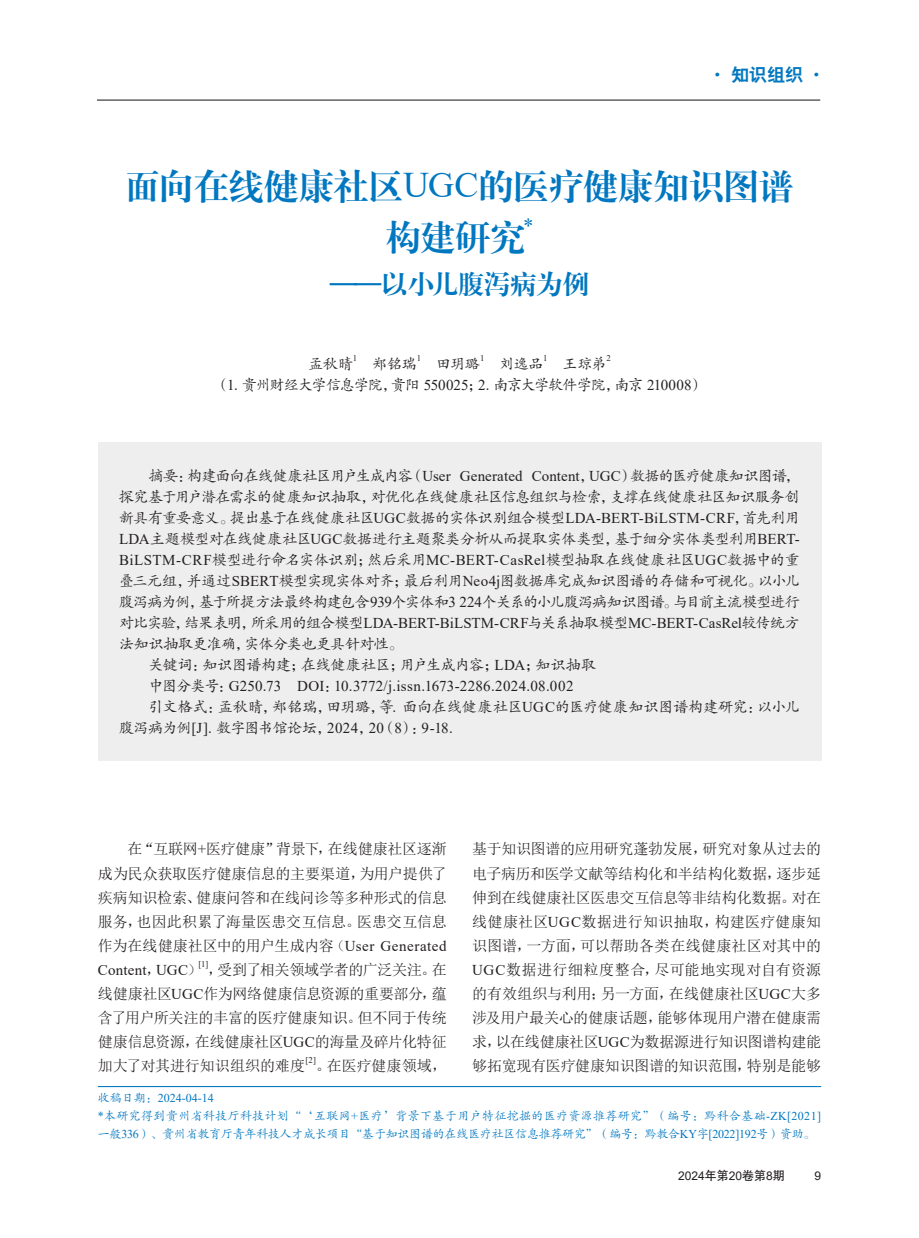
<style>
.page{position:relative;width:919px;height:1238px;background:#fff}
.page>*{position:absolute;margin:0;border:0;box-sizing:border-box;transform-origin:0 0}
.文章标题{font:36px/51px "H Ya 4 gj";letter-spacing:-.03em;color:#0077c0;text-align:center}
.子标题{font:27px "H Ya 4 gj";letter-spacing:-.035em;color:#0077c0}
.分类名{font:18px "H Yb 2 gj";color:#0077c0}
.正常段{font:15px/24px "Sim Sun";letter-spacing:-.02em;color:#231f20;text-align:justify}
.摘要{font:15px/21px "FZKTK GBK1 0";letter-spacing:-.045em;color:#231f20;text-align:justify}
.引用格式{font:15px/21px "FZKTK GBK1 0";letter-spacing:-.015em;color:#231f20}
.DOI值{font:15px "Times New Roman";letter-spacing:.015em;color:#231f20}
.作者单位{font:15px "FZKTK GBK1 0";letter-spacing:-.065em;color:#231f20}
.关键字{font:15px "FZKTK GBK1 0";letter-spacing:-.025em;color:#231f20}
.作者{font:15px "FZKTK GBK1 0";letter-spacing:-.045em;color:#231f20}
.正常段-2{font:15px "Sim Sun";color:#231f20}
.作者-2{font:15px "FZKTK GBK1 0";letter-spacing:-.025em;color:#231f20}
.基金项目{font:12px/18px "FZKTK GBK1 0";letter-spacing:.03em;color:#0077c0}
.日期{font:12px "Times New Roman";color:#0077c0}
.t1{font:12px "Arial";color:#231f20}
.正常段-3{font:8.7px "Times New Roman";color:#231f20}
.作者-3{font:8.7px "Times New Roman";color:#231f20}
.s1{font-family:"Times New Roman"}
.s2{font-family:"FZKTK GBK1 0"}
.s3{font-family:"H Yb 1 gj"}
</style>
<div class="page">
<hr style="left:97px;top:99px;width:723px;height:2px;background:#231f20">
<div style="left:98px;top:442px;width:723px;height:234px;background:#eeeeef"></div>
<div style="left:98px;top:673px;width:723px;height:87px;background:#eeeeef"></div>
<hr style="left:98px;top:1085px;width:723px;height:2px;background:#0077c0">
<p class="分类名" style="left:708px;top:66px;width:118px">· 知识组织 ·</p>
<p class="文章标题" style="left:125px;top:161px;width:671px">面向在线健康社区<span class="s1">UGC</span>的医疗健康知识图谱构建研究<sup>*</sup></p>
<p class="子标题" style="left:330px;top:271px;width:261px">——以小儿腹泻病为例</p>
<p class="作者-3" style="left:480px;top:352px;width:6px">1</p>
<p class="作者-3" style="left:543px;top:352px;width:6px">1</p>
<p class="作者-3" style="left:606px;top:352px;width:6px">2</p>
<p class="作者单位" style="left:215px;top:377px;width:490px">（<span class="s1">1.</span> 贵州财经大学信息学院，贵阳 <span class="s1">550025</span>；<span class="s1">2.</span> 南京大学软件学院，南京 <span class="s1">210008</span>）</p>
<p class="作者-2" style="left:308px;top:356px;width:46px">孟秋晴</p>
<p class="作者-3" style="left:353px;top:352px;width:6px">1</p>
<p class="作者-2" style="left:372px;top:356px;width:46px">郑铭瑞</p>
<p class="作者-3" style="left:417px;top:352px;width:6px">1</p>
<p class="作者" style="left:436px;top:356px;width:172px">田玥璐　刘逸品　王琼弟</p>
<p class="摘要" style="left:119px;top:465px;width:682px;text-indent:29px">摘要：构建面向在线健康社区用户生成内容（<span class="s1">User Generated Content</span>，<span class="s1">UGC</span>）数据的医疗健康知识图谱，探究基于用户潜在需求的健康知识抽取，对优化在线健康社区信息组织与检索，支撑在线健康社区知识服务创新具有重要意义。提出基于在线健康社区<span class="s1">UGC</span>数据的实体识别组合模型<span class="s1">LDA-BERT-BiLSTM-CRF</span>，首先利用<span class="s1">LDA</span>主题模型对在线健康社区<span class="s1">UGC</span>数据进行主题聚类分析从而提取实体类型，基于细分实体类型利用<span class="s1">BERT-BiLSTM-CRF</span>模型进行命名实体识别；然后采用<span class="s1">MC-BERT-CasRel</span>模型抽取在线健康社区<span class="s1">UGC</span>数据中的重叠三元组，并通过<span class="s1">SBERT</span>模型实现实体对齐；最后利用<span class="s1">Neo4j</span>图数据库完成知识图谱的存储和可视化。以小儿腹泻病为例，基于所提方法最终构建包含<span class="s1">939</span>个实体和<span class="s1">3 224</span>个关系的小儿腹泻病知识图谱。与目前主流模型进行对比实验，结果表明，所采用的组合模型<span class="s1">LDA-BERT-BiLSTM-CRF</span>与关系抽取模型<span class="s1">MC-BERT-CasRel</span>较传统方法知识抽取更准确，实体分类也更具针对性。</p>
<p class="关键字" style="left:148px;top:657px;width:449px">关键词：知识图谱构建；在线健康社区；用户生成内容；<span class="s1">LDA</span>；知识抽取</p>
<p class="DOI值" style="left:148px;top:675px;width:426px"><span class="s2">中图分类号：</span>G250.73 DOI<span class="s2">：</span>10.3772/j.issn.1673-2286.2024.08.002</p>
<p class="引用格式" style="left:119px;top:696px;width:682px;text-indent:29px">引文格式：孟秋晴，郑铭瑞，田玥璐，等<span class="s1">.</span> 面向在线健康社区<span class="s1">UGC</span>的医疗健康知识图谱构建研究：以小儿腹泻病为例<span class="s1">[J].</span> 数字图书馆论坛，<span class="s1">2024</span>，<span class="s1">20</span>（<span class="s1">8</span>）：<span class="s1">9-18.</span></p>
<p class="正常段" style="left:98px;top:837px;width:350px;text-indent:30px">在“互联网<span class="s1">+</span>医疗健康”背景下，在线健康社区逐渐成为民众获取医疗健康信息的主要渠道，为用户提供了疾病知识检索、健康问答和在线问诊等多种形式的信息服务，也因此积累了海量医患交互信息。医患交互信息作为在线健康社区中的用户生成内容（<span class="s1">User Generated Content</span>，<span class="s1">UGC</span>），受到了相关领域学者的广泛关注。在</p>
<p class="正常段-3" style="left:198px;top:957px;width:11px">[1]</p>
<p class="正常段" style="left:98px;top:981px;width:350px">线健康社区<span class="s1">UGC</span>作为网络健康信息资源的重要部分，蕴含了用户所关注的丰富的医疗健康知识。但不同于传统健康信息资源，在线健康社区<span class="s1">UGC</span>的海量及碎片化特征加大了对其进行知识组织的难度</p>
<p class="正常段-3" style="left:305px;top:1053px;width:12px">[2]</p>
<p class="正常段-2" style="left:316px;top:1057px;width:132px">。在医疗健康领域，</p>
<p class="正常段" style="left:472px;top:837px;width:350px">基于知识图谱的应用研究蓬勃发展，研究对象从过去的电子病历和医学文献等结构化和半结构化数据，逐步延伸到在线健康社区医患交互信息等非结构化数据。对在线健康社区<span class="s1">UGC</span>数据进行知识抽取，构建医疗健康知识图谱，一方面，可以帮助各类在线健康社区对其中的<span class="s1">UGC</span>数据进行细粒度整合，尽可能地实现对自有资源的有效组织与利用；另一方面，在线健康社区<span class="s1">UGC</span>大多涉及用户最关心的健康话题，能够体现用户潜在健康需求，以在线健康社区<span class="s1">UGC</span>为数据源进行知识图谱构建能够拓宽现有医疗健康知识图谱的知识范围，特别是能够</p>
<p class="日期" style="left:98px;top:1089px;width:117px"><span class="s2">收稿日期：</span>2024-04-14</p>
<p class="基金项目" style="left:98px;top:1107px;width:724px"><span class="s1">*</span>本研究得到贵州省科技厅科技计划“‘互联网<span class="s1">+</span>医疗’背景下基于用户特征挖掘的医疗资源推荐研究”（编号：黔科合基础<span class="s1">-ZK[2021]</span>一般<span class="s1">336</span>）、贵州省教育厅青年科技人才成长项目“基于知识图谱的在线医疗社区信息推荐研究”（编号：黔教合<span class="s1">KY</span>字<span class="s1">[2022]192</span>号）资助。</p>
<p class="t1" style="left:678px;top:1167px;width:108px">2024<span class="s3">年第</span>20<span class="s3">卷第</span>8<span class="s3">期</span></p>
<p class="t1" style="left:814px;top:1167px;width:8px">9</p>
</div>
